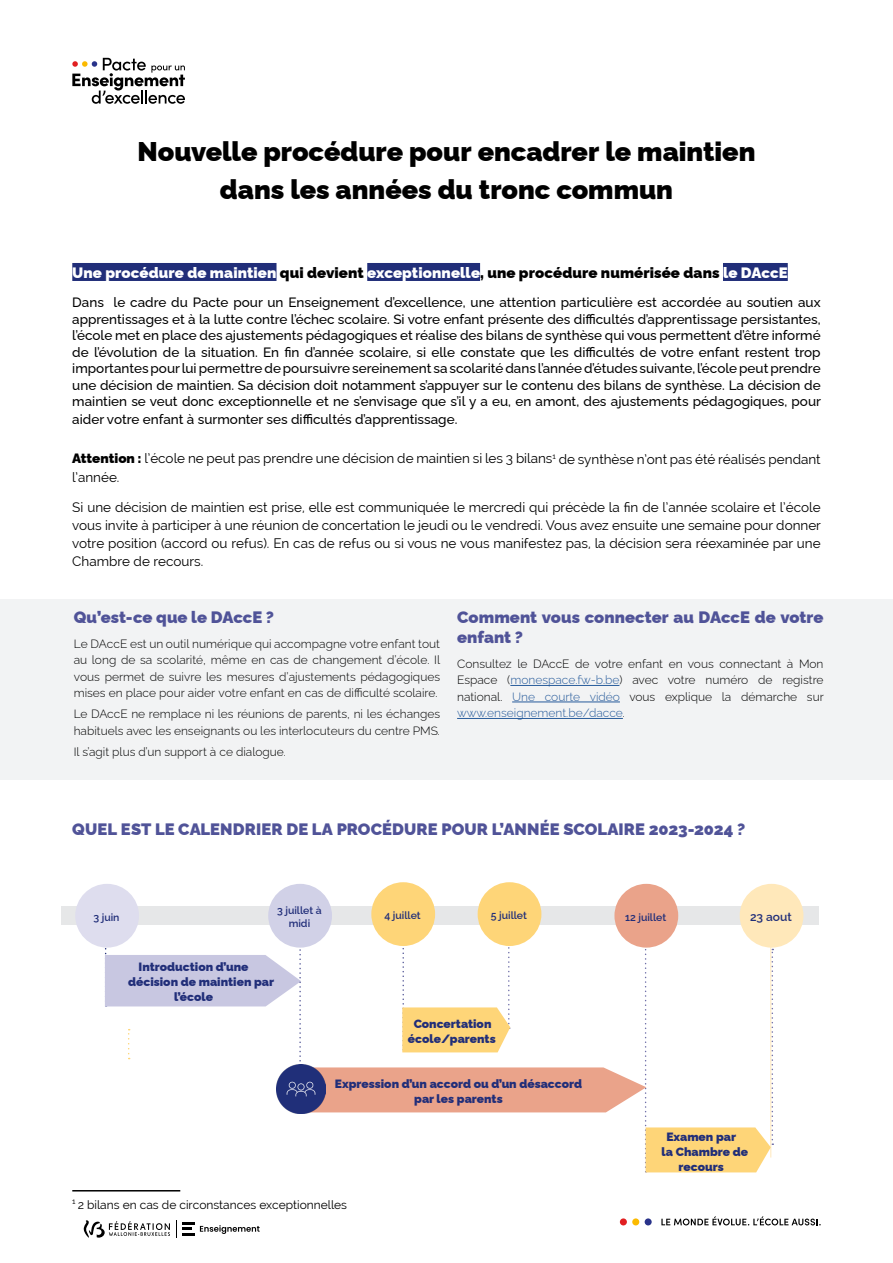
<style>
.page{position:relative;width:893px;height:1263px;background:#fff}
.page>*{position:absolute;margin:0;border:0;box-sizing:border-box;transform-origin:0 0}
.t1{font:900 27px/37.5px "Raleway";color:#000;text-align:center}
.t2{font:900 16.5px/19.8px "Raleway";letter-spacing:.005em;color:#505398}
.t3{font:900 15px "Raleway";letter-spacing:.005em;color:#fff}
.t4{font:500 13.5px/16.5px "Raleway";color:#000;text-align:justify}
.t5{font:13.5px/18px "Raleway";color:#000}
.t6{font:300 12px/16.5px "Raleway";color:#000;text-align:justify}
.t7{font:900 12px/15px "Raleway";color:#212e79;text-align:center}
.t8{font:12px "Raleway";color:#000}
.t9{font:600 12px "Raleway";color:#212e79}
.t10{font:600 10.5px/12.6px "Raleway";color:#212e79;text-align:center}
.s1{color:#000}
.s2{font-weight:900}
.s3{color:#275b9b}
</style>
<div class="page">
<svg style="left:200px;top:1225px;width:60px;height:9px"></svg>
<svg style="left:176px;top:1220px;width:18px;height:17px"></svg>
<svg style="left:83px;top:1220px;width:87px;height:17px"></svg>
<svg style="left:72px;top:58px;width:113px;height:46px"></svg>
<svg style="left:661px;top:1216px;width:160px;height:9px"></svg>
<div style="left:620px;top:1218px;width:7px;height:7px;background:#e11f21;border-radius:50%"></div>
<div style="left:632px;top:1218px;width:7px;height:7px;background:#fbba00;border-radius:50%"></div>
<div style="left:645px;top:1218px;width:7px;height:7px;background:#29338a;border-radius:50%"></div>
<div style="left:72px;top:263px;width:204px;height:18px;background:#212e79"></div>
<div style="left:367px;top:263px;width:113px;height:18px;background:#212e79"></div>
<div style="left:723px;top:263px;width:65px;height:18px;background:#212e79"></div>
<hr style="left:72px;top:1190px;width:108px;height:1px;background:#000">
<div style="left:0;top:599px;width:893px;height:181px;background:#f2f3f4"></div>
<hr style="left:510px;top:685px;width:109px;height:1px;background:#275b9b">
<hr style="left:512px;top:702px;width:108px;height:1px;background:#275b9b">
<hr style="left:457px;top:718px;width:166px;height:1px;background:#275b9b">
<div style="left:62px;top:907px;width:757px;height:18px;background:#e6e7e8"></div>
<div style="left:75px;top:884px;width:64px;height:64px;background:#deddee;border-radius:50%"></div>
<div style="left:268px;top:884px;width:64px;height:64px;background:#d1d1e7;border-radius:50%"></div>
<div style="left:371px;top:882px;width:64px;height:64px;background:#fed578;border-radius:50%"></div>
<div style="left:740px;top:884px;width:63px;height:64px;background:#ffe8ba;border-radius:50%"></div>
<div style="left:478px;top:882px;width:63px;height:64px;background:#fed578;border-radius:50%"></div>
<div style="left:614px;top:884px;width:64px;height:64px;background:#eaa38a;border-radius:50%"></div>
<svg style="left:105px;top:925px;width:668px;height:247px"></svg>
<h1 class="t1" style="left:138px;top:131px;width:619px">Nouvelle procédure pour encadrer le maintien dans les années du tronc commun</h1>
<p class="t3" style="left:72px;top:261px;width:717px">Une procédure de maintien <span class="s1">qui devient</span> exceptionnelle<span class="s1">, une procédure numérisée dans</span> le DAccE</p>
<p class="t4" style="left:72px;top:293px;width:750px">Dans le cadre du Pacte pour un Enseignement d’excellence, une attention particulière est accordée au soutien aux apprentissages et à la lutte contre l’échec scolaire. Si votre enfant présente des difficultés d’apprentissage persistantes, l’école met en place des ajustements pédagogiques et réalise des bilans de synthèse qui vous permettent d’être informé de l’évolution de la situation. En fin d’année scolaire, si elle constate que les difficultés de votre enfant restent trop importantes pour lui permettre de poursuivre sereinement sa scolarité dans l’année d’études suivante, l’école peut prendre une décision de maintien. Sa décision doit notamment s’appuyer sur le contenu des bilans de synthèse. La décision de maintien se veut donc exceptionnelle et ne s’envisage que s’il y a eu, en amont, des ajustements pédagogiques, pour</p>
<p class="t4" style="left:72px;top:410px;width:387px">aider votre enfant à surmonter ses difficultés d’apprentissage.</p>
<p class="t5" style="left:72px;top:450px;width:750px"><span class="s2">Attention :</span> l’école ne peut pas prendre une décision de maintien si les 3 bilans<sup>1</sup> de synthèse n’ont pas été réalisés pendant l’année.</p>
<p class="t5" style="left:72px;top:498px;width:750px;text-align:justify">Si une décision de maintien est prise, elle est communiquée le mercredi qui précède la fin de l’année scolaire et l’école vous invite à participer à une réunion de concertation le jeudi ou le vendredi. Vous avez ensuite une semaine pour donner votre position (accord ou refus). En cas de refus ou si vous ne vous manifestez pas, la décision sera réexaminée par une Chambre de recours.</p>
<p class="t2" style="left:74px;top:606px;width:202px">Qu’est-ce que le DAccE ?</p>
<p class="t6" style="left:74px;top:634px;width:368px">Le DAccE est un outil numérique qui accompagne votre enfant tout au long de sa scolarité, même en cas de changement d’école. Il vous permet de suivre les mesures d’ajustements pédagogiques mises en place pour aider votre enfant en cas de difficulté scolaire.</p>
<p class="t6" style="left:74px;top:704px;width:368px">Le DAccE ne remplace ni les réunions de parents, ni les échanges habituels avec les enseignants ou les interlocuteurs du centre PMS.</p>
<p class="t6" style="left:74px;top:742px;width:214px">Il s’agit plus d’un support à ce dialogue.</p>
<p class="t2" style="left:457px;top:606px;width:368px">Comment vous connecter au DAccE de votre enfant ?</p>
<p class="t6" style="left:457px;top:654px;width:368px">Consultez le DAccE de votre enfant en vous connectant à Mon Espace (<span class="s3">monespace.fw-b.be</span>) avec votre numéro de registre national. <span class="s3">Une courte vidéo</span> vous explique la démarche sur <span class="s3">www.enseignement.be/dacce</span>.</p>
<p class="t2" style="left:72px;top:817px;width:674px">QUEL EST LE CALENDRIER DE LA PROCÉDURE POUR L’ANNÉE SCOLAIRE 2023-2024 ?</p>
<p class="t10" style="left:93px;top:909px;width:28px">3 juin</p>
<p class="t10" style="left:277px;top:903px;width:46px">3 juillet à midi</p>
<p class="t10" style="left:384px;top:908px;width:38px">4 juillet</p>
<p class="t9" style="left:750px;top:908px;width:43px">23 aout</p>
<p class="t10" style="left:491px;top:908px;width:38px">5 juillet</p>
<p class="t10" style="left:625px;top:909px;width:43px">12 juillet</p>
<p class="t7" style="left:139px;top:958px;width:111px">Introduction d’une</p>
<p class="t7" style="left:128px;top:973px;width:147px">décision de maintien par</p>
<p class="t7" style="left:174px;top:988px;width:40px">l’école</p>
<p class="t7" style="left:408px;top:1015px;width:89px">Concertation école/parents</p>
<p class="t7" style="left:335px;top:1075px;width:249px">Expression d’un accord ou d’un désaccord par les parents</p>
<p class="t8" style="left:72px;top:1197px;width:276px"><sup>1</sup> 2 bilans en cas de circonstances exceptionnelles</p>
<p class="t7" style="left:666px;top:1128px;width:71px">Examen par</p>
<p class="t7" style="left:662px;top:1143px;width:88px">la Chambre de</p>
<p class="t7" style="left:678px;top:1158px;width:47px">recours</p>
</div>
